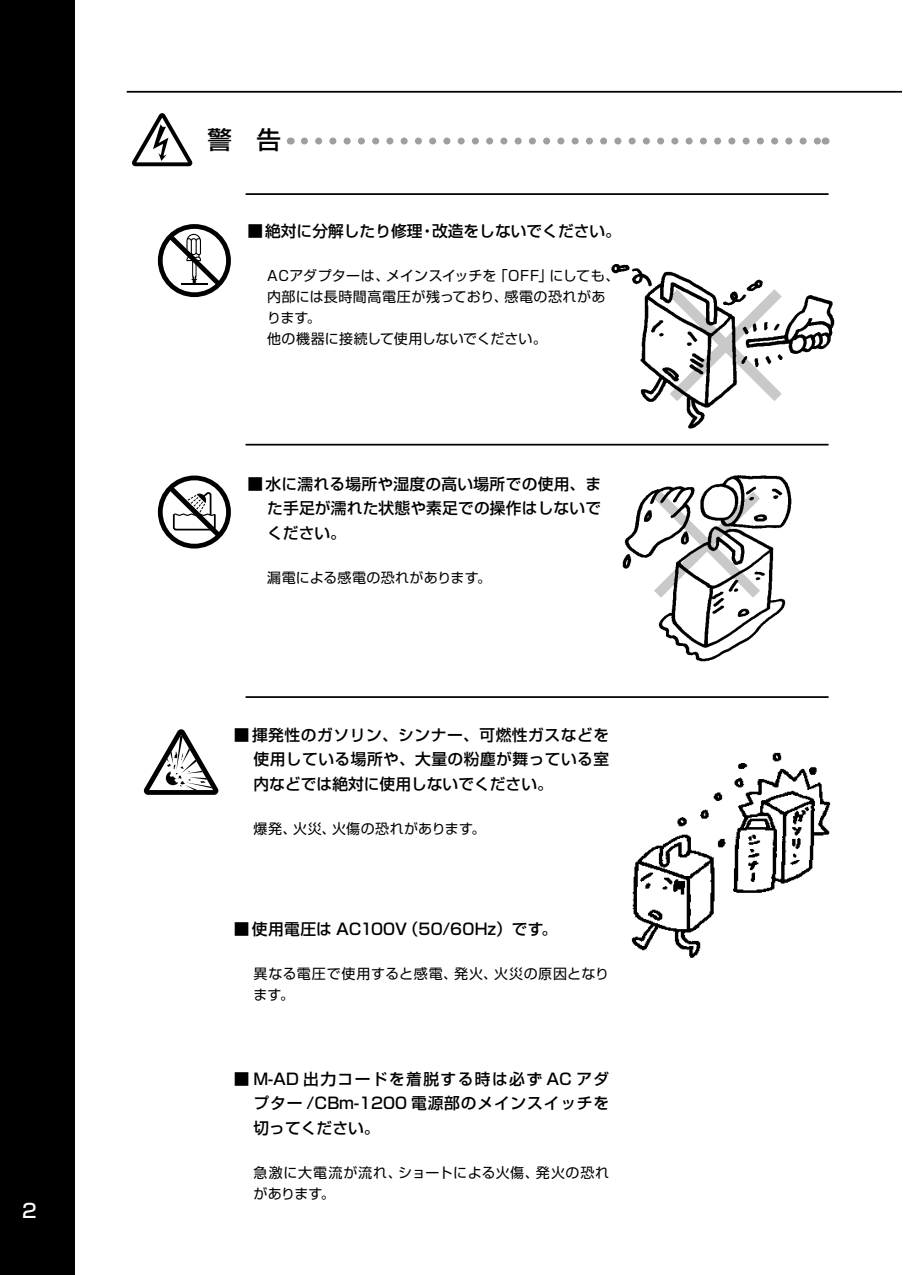
<style>
.page{position:relative;width:903px;height:1275px;background:#fff}
.page>*{position:absolute;margin:0;border:0;box-sizing:border-box;transform-origin:0 0}
.t1{font:500 24.5px "Shin Go Pro";color:#000}
.t2{font:500 19.25px "Shin Go Pro";color:#fff}
.t3{font:500 15.75px/24.5px "Shin Go Pro";letter-spacing:.01em;color:#000;text-align:justify}
.t4{font:14px/21px "Shin Go Pro";letter-spacing:.02em;color:#000}
.t5{font:14px/21px "Shin Go Pro";letter-spacing:.04em;color:#000}
</style>
<div class="page">
<div style="left:0;top:1px;width:74px;height:1274px;background:#000"></div>
<hr style="left:127px;top:91px;width:774px;height:2px;background:#000">
<svg style="left:132px;top:113px;width:60px;height:53px"></svg>
<svg style="left:158px;top:224px;width:73px;height:73px"></svg>
<div style="left:163px;top:229px;width:63px;height:63px;background:#fff;border-radius:50%"></div>
<svg style="left:170px;top:234px;width:50px;height:51px"></svg>
<svg style="left:158px;top:476px;width:73px;height:73px"></svg>
<div style="left:163px;top:480px;width:63px;height:64px;background:#fff;border-radius:50%"></div>
<svg style="left:170px;top:487px;width:50px;height:50px"></svg>
<img style="left:611px;top:264px;width:224px;height:165px">
<img style="left:622px;top:475px;width:170px;height:187px">
<svg style="left:144px;top:729px;width:74px;height:66px"></svg>
<img style="left:631px;top:752px;width:200px;height:206px">
<svg style="left:304px;top:138px;width:514px;height:7px"></svg>
<hr style="left:246px;top:193px;width:582px;height:2px;background:#000">
<hr style="left:246px;top:444px;width:582px;height:2px;background:#000">
<hr style="left:246px;top:696px;width:582px;height:2px;background:#000">
<p class="t2" style="left:22px;top:1194px;width:16px">2</p>
<h1 class="t1" style="left:207px;top:120px;width:75px">警　告</h1>
<p class="t3" style="left:247px;top:217px;width:375px">■絶対に分解したり修理・改造をしないでください。</p>
<p class="t4" style="left:267px;top:264px;width:354px">ACアダプターは、メインスイッチを「OFF」にしても、内部には長時間高電圧が残っており、感電の恐れがあります。<br>他の機器に接続して使用しないでください。</p>
<p class="t3" style="left:267px;top:470px;width:335px;text-indent:-20px">■水に濡れる場所や湿度の高い場所での使用、また手足が濡れた状態や素足での操作はしないでください。</p>
<p class="t4" style="left:267px;top:565px;width:225px">漏電による感電の恐れがあります。</p>
<p class="t3" style="left:254px;top:721px;width:357px;text-indent:-20px">■揮発性のガソリン、シンナー、可燃性ガスなどを使用している場所や、大量の粉塵が舞っている室内などでは絶対に使用しないでください。</p>
<p class="t4" style="left:254px;top:816px;width:233px">爆発、火災、火傷の恐れがあります。</p>
<p class="t3" style="left:234px;top:915px;width:325px">■使用電圧は AC100V（50/60Hz）です。</p>
<p class="t5" style="left:254px;top:962px;width:357px">異なる電圧で使用すると感電、発火、火災の原因となります。</p>
<p class="t3" style="left:254px;top:1065px;width:357px;text-indent:-20px">■ M-AD 出力コードを着脱する時は必ず AC アダプター /CBm-1200 電源部のメインスイッチを切ってください。</p>
<p class="t4" style="left:254px;top:1160px;width:357px">急激に大電流が流れ、ショートによる火傷、発火の恐れがあります。</p>
</div>
